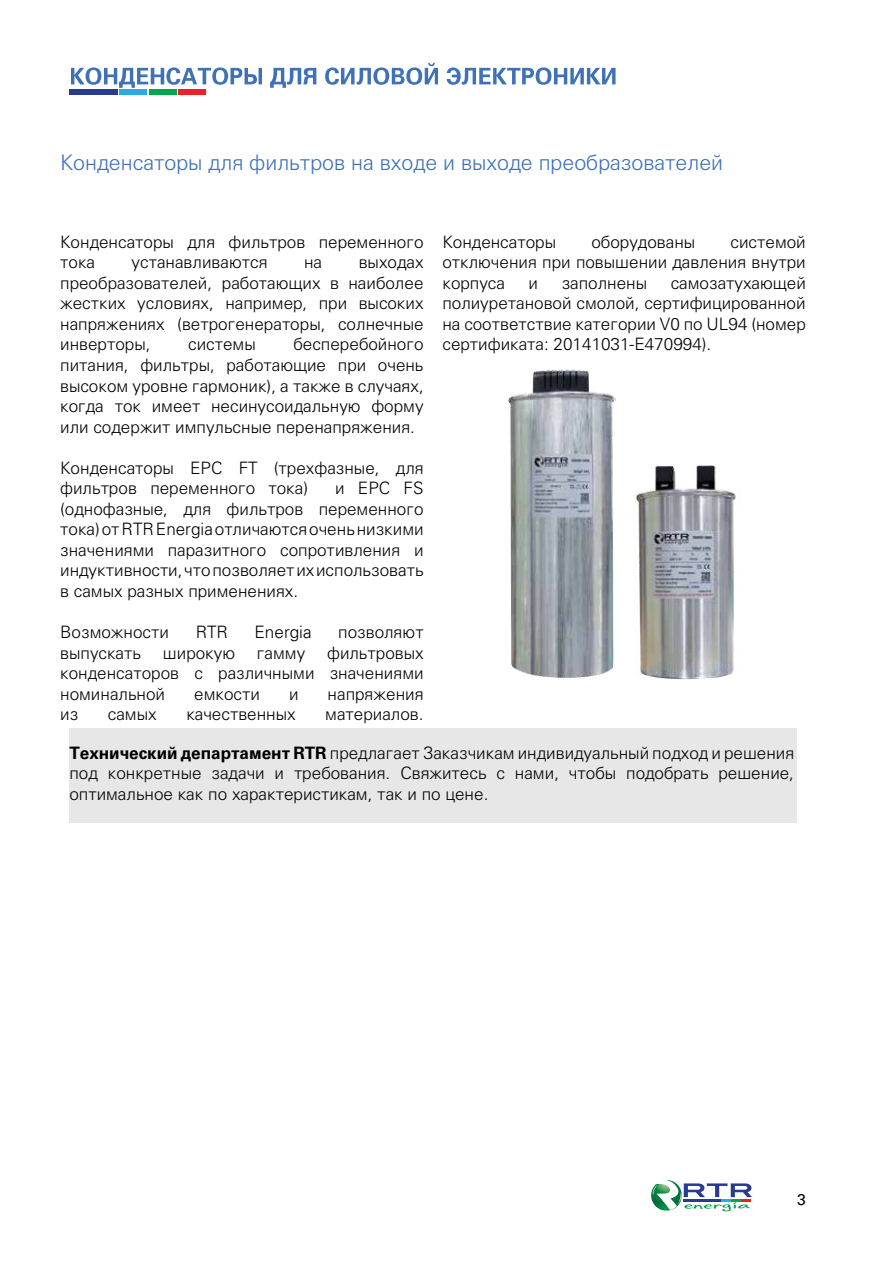
<style>
.page{position:relative;width:893px;height:1263px;background:#fff}
.page>*{position:absolute;margin:0;border:0;box-sizing:border-box;transform-origin:0 0}
.t1{font:300 21.45px "Univers LTCYR45";color:#3e70b7}
.t2{font:300 17.1px/20.5px "Univers LTCYR45";color:#000;text-align:justify}
.t3{font:15.6px "Univers LTCYR55";color:#000}
.s1{font-style:inherit}
</style>
<div class="page">
<div style="left:178px;top:90px;width:28px;height:5px;background:#ec2127"></div>
<div style="left:149px;top:90px;width:27px;height:5px;background:#01a64f"></div>
<div style="left:120px;top:90px;width:27px;height:5px;background:#2babe2"></div>
<div style="left:69px;top:90px;width:49px;height:5px;background:#293b8f"></div>
<svg style="left:71px;top:67px;width:191px;height:21px"></svg>
<svg style="left:270px;top:68px;width:46px;height:20px"></svg>
<svg style="left:325px;top:63px;width:113px;height:22px"></svg>
<svg style="left:447px;top:67px;width:168px;height:18px"></svg>
<img style="left:508px;top:369px;width:108px;height:309px">
<img style="left:636px;top:465px;width:100px;height:214px">
<div style="left:69px;top:728px;width:728px;height:95px;background:#e7e7e8"></div>
<img style="left:651px;top:1188px;width:2px;height:12px">
<svg style="left:653px;top:1180px;width:99px;height:31px"></svg>
<hr style="left:684px;top:1199px;width:37px;height:2px;background:#293b8f">
<p class="t1" style="left:60px;top:150px;width:664px">Конденсаторы для фильтров на входе и выходе преобразователей</p>
<p class="t2" style="left:60px;top:231px;width:365px">Конденсаторы для фильтров переменного тока</p>
<p class="t2" style="left:60px;top:252px;width:365px;text-indent:299px">выходах преобразователей, работающих в наиболее жестких условиях, например, при высоких напряжениях (ветрогенераторы, солнечные инверторы,</p>
<p class="t2" style="left:132px;top:252px;width:137px">устанавливаются</p>
<p class="t2" style="left:304px;top:252px;width:19px">на</p>
<p class="t2" style="left:60px;top:334px;width:365px;text-indent:233px">бесперебойного питания, фильтры, работающие при очень высоком уровне гармоник), а также в случаях, когда ток имеет несинусоидальную форму или содержит импульсные перенапряжения.</p>
<p class="t2" style="left:60px;top:457px;width:365px">Конденсаторы EPC FT (трехфазные, для фильтров переменного тока)</p>
<p class="t2" style="left:188px;top:334px;width:69px">системы</p>
<p class="t2" style="left:60px;top:478px;width:365px;text-indent:275px">и EPC FS (однофазные, для фильтров переменного тока) от RTR Energia отличаются очень низкими значениями паразитного сопротивления и индуктивности, что позволяет их использовать в самых разных применениях.</p>
<p class="t2" style="left:60px;top:621px;width:110px">Возможности</p>
<p class="t2" style="left:196px;top:621px;width:34px">RTR</p>
<p class="t2" style="left:255px;top:621px;width:59px">Energia</p>
<p class="t2" style="left:338px;top:621px;width:87px">позволяют</p>
<p class="t2" style="left:60px;top:642px;width:82px">выпускать</p>
<p class="t2" style="left:163px;top:642px;width:74px">широкую</p>
<p class="t2" style="left:257px;top:642px;width:50px">гамму</p>
<p class="t2" style="left:60px;top:642px;width:365px;text-indent:267px">фильтровых конденсаторов с различными значениями номинальной</p>
<p class="t2" style="left:194px;top:683px;width:67px">емкости</p>
<p class="t2" style="left:289px;top:683px;width:11px">и</p>
<p class="t2" style="left:328px;top:683px;width:98px">напряжения</p>
<p class="t2" style="left:60px;top:703px;width:20px">из</p>
<p class="t2" style="left:108px;top:703px;width:50px">самых</p>
<p class="t2" style="left:186px;top:703px;width:111px">качественных</p>
<p class="t2" style="left:325px;top:703px;width:100px">материалов.</p>
<p class="t2" style="left:442px;top:231px;width:115px">Конденсаторы</p>
<p class="t2" style="left:591px;top:231px;width:105px">оборудованы</p>
<p class="t2" style="left:442px;top:231px;width:365px;text-indent:288px">системой отключения при повышении давления внутри корпуса</p>
<p class="t2" style="left:442px;top:272px;width:365px;text-indent:228px">самозатухающей полиуретановой смолой, сертифицированной на соответствие категории V0 по UL94 (номер сертификата: 20141031-E470994).</p>
<p class="t2" style="left:529px;top:272px;width:11px">и</p>
<p class="t2" style="left:562px;top:272px;width:87px">заполнены</p>
<p class="t2" style="left:69px;top:742px;width:726px"><span class="s1">Технический департамент RTR</span> предлагает Заказчикам индивидуальный подход и решения под конкретные задачи и требования. Свяжитесь с нами, чтобы подобрать решение, оптимальное как по характеристикам, так и по цене.</p>
<p class="t3" style="left:797px;top:1190px;width:10px">3</p>
</div>
